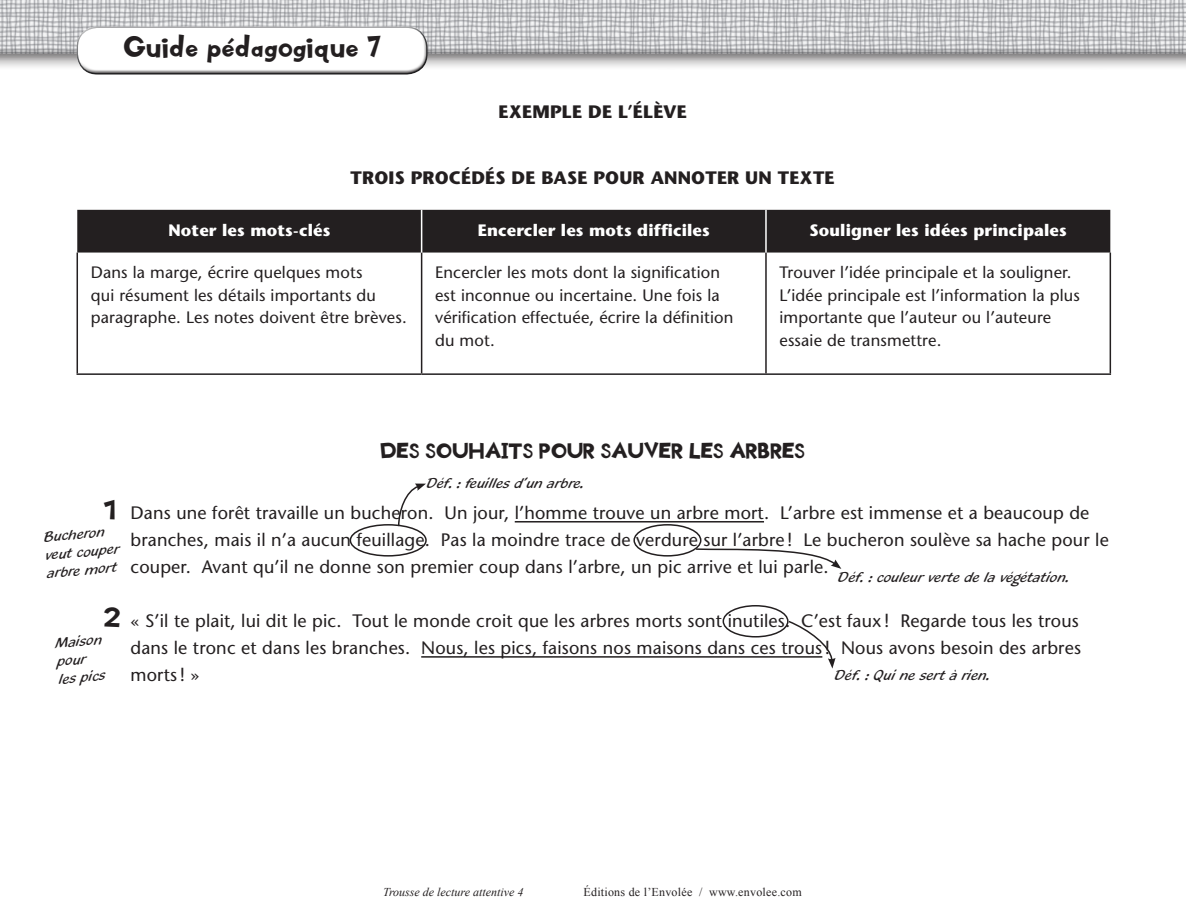
<style>
.page{position:relative;width:1186px;height:919px;background:#fff}
.page>*{position:absolute;margin:0;border:0;box-sizing:border-box;transform-origin:0 0}
.texte_11{font:30px "Kid Zone";letter-spacing:.01em;color:#231f20}
.titre_page_exercice{font:21px "Kid Zone";letter-spacing:.02em;color:#231f20}
.paragraphe_colonne{font:18px/27px "Stone Sans";letter-spacing:.01em;color:#231f20}
.texte_11-2{font:700 18px "Stone Sans";letter-spacing:.01em;color:#231f20}
.texte_11-3{font:16.5px/22.5px "Stone Sans";letter-spacing:.01em;color:#231f20}
.texte_11-4{font:700 16.5px "Stone Sans";letter-spacing:.01em;color:#fff}
.t1{font:15px/18px "Blacklight D";letter-spacing:.01em;color:#231f20}
.t2{font:12px "Times New Roman";letter-spacing:.02em;color:#231f20}
.t3{font:italic 12px "Times New Roman";color:#231f20}
.s1{font-family:"Kid Zone";font-size:27px}
</style>
<div class="page">
<div style="left:0;top:0;width:1186px;height:71px;background:#231f20;opacity:.3"></div>
<div style="left:0;top:0;width:1186px;height:60px;background:#231f20;opacity:.75"></div>
<div style="left:76px;top:25px;width:352px;height:42px;background:#fff;opacity:.75"></div>
<div style="left:76px;top:32px;width:354px;height:44px;background:#231f20;opacity:.75"></div>
<hr style="left:515px;top:521px;width:249px;height:1px;background:#231f20">
<hr style="left:421px;top:656px;width:401px;height:1px;background:#231f20">
<div style="left:77px;top:210px;width:1033px;height:42px;background:#231f20"></div>
<hr style="left:77px;top:252px;width:1px;height:121px;background:#231f20">
<hr style="left:421px;top:252px;width:1px;height:121px;background:#231f20">
<hr style="left:765px;top:252px;width:2px;height:121px;background:#231f20">
<hr style="left:1109px;top:252px;width:2px;height:121px;background:#231f20">
<hr style="left:77px;top:373px;width:345px;height:2px;background:#231f20">
<hr style="left:422px;top:373px;width:344px;height:2px;background:#231f20">
<hr style="left:766px;top:373px;width:345px;height:2px;background:#231f20">
<hr style="left:421px;top:210px;width:1px;height:42px;background:#fff">
<hr style="left:765px;top:210px;width:2px;height:42px;background:#fff">
<div style="left:350px;top:524px;width:77px;height:32px;border:2px solid #231f20;border-radius:50%"></div>
<div style="left:633px;top:524px;width:68px;height:32px;border:2px solid #231f20;border-radius:50%"></div>
<div style="left:722px;top:604px;width:66px;height:33px;border:2px solid #231f20;border-radius:50%"></div>
<svg style="left:397px;top:483px;width:29px;height:44px"></svg>
<svg style="left:787px;top:619px;width:48px;height:49px"></svg>
<svg style="left:694px;top:546px;width:147px;height:22px"></svg>
<p class="texte_11" style="left:124px;top:27px;width:259px">Guide pédagogique 7</p>
<p class="texte_11-2" style="left:498px;top:101px;width:190px">EXEMPLE DE L’ÉLÈVE</p>
<p class="texte_11-2" style="left:351px;top:166px;width:485px">TROIS PROCÉDÉS DE BASE POUR ANNOTER UN TEXTE</p>
<p class="texte_11-4" style="left:168px;top:220px;width:163px">Noter les mots-clés</p>
<p class="texte_11-4" style="left:478px;top:220px;width:234px">Encercler les mots difficiles</p>
<p class="texte_11-4" style="left:809px;top:220px;width:259px">Souligner les idées principales</p>
<p class="texte_11-3" style="left:91px;top:261px;width:317px">Dans la marge, écrire quelques mots<br>qui résument les détails importants du paragraphe. Les notes doivent être brèves.</p>
<p class="texte_11-3" style="left:435px;top:261px;width:300px">Encercler les mots dont la signification est inconnue ou incertaine. Une fois la vérification effectuée, écrire la définition du mot.</p>
<p class="texte_11-3" style="left:779px;top:261px;width:302px">Trouver l’idée principale et la souligner.<br>L’idée principale est l’information la plus importante que l’auteur ou l’auteure essaie de transmettre.</p>
<p class="titre_page_exercice" style="left:380px;top:436px;width:426px">DES SOUHAITS POUR SAUVER LES ARBRES</p>
<p class="t1" style="left:427px;top:473px;width:159px">Déf. : feuilles d’un arbre.</p>
<p class="paragraphe_colonne" style="left:131px;top:499px;width:979px;text-indent:-27px"><span class="s1">1</span> Dans une forêt travaille un bucheron. Un jour, l’homme trouve un arbre mort. L’arbre est immense et a beaucoup de branches, mais il n’a aucun feuillage. Pas la moindre trace de verdure sur l’arbre ! Le bucheron soulève sa hache pour le couper. Avant qu’il ne donne son premier coup dans l’arbre, un pic arrive et lui parle.</p>
<p class="paragraphe_colonne" style="left:131px;top:607px;width:952px;text-align:justify;text-indent:-27px"><span class="s1">2</span> « S’il te plait, lui dit le pic. Tout le monde croit que les arbres morts sont inutiles. C’est faux ! Regarde tous les trous dans le tronc et dans les branches. Nous, les pics, faisons nos maisons dans ces trous! Nous avons besoin des arbres morts! »</p>
<p class="t1" style="left:43px;top:528px;width:76px;rotate:-5deg">Bucheron veut couper arbre mort</p>
<p class="t1" style="left:838px;top:567px;width:233px">Déf. : couleur verte de la végétation.</p>
<p class="t1" style="left:55px;top:634px;width:48px;rotate:-5deg">Maison pour</p>
<p class="t1" style="left:58px;top:669px;width:48px;rotate:-5deg">les pics</p>
<p class="t1" style="left:835px;top:666px;width:157px">Déf. : Qui ne sert à rien.</p>
<p class="t3" style="left:383px;top:883px;width:142px">Trousse de lecture attentive 4</p>
<p class="t2" style="left:583px;top:883px;width:220px">Éditions de l’Envolée / www.envolee.com</p>
</div>
